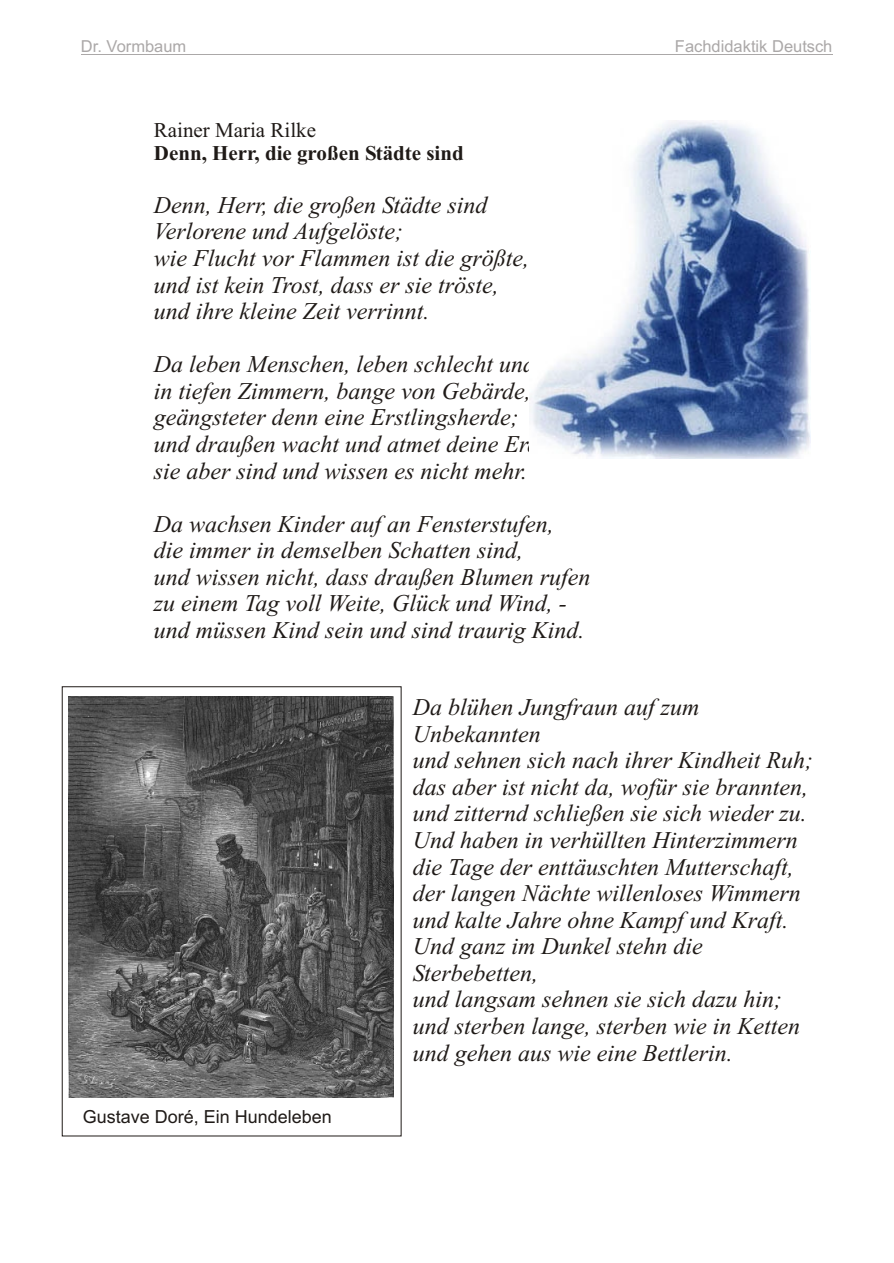
<style>
.page{position:relative;width:894px;height:1263px;background:#fff}
.page>*{position:absolute;margin:0;border:0;box-sizing:border-box;transform-origin:0 0}
.t1{font:italic 24px/26.5px "Times New Roman";color:#1f1a17}
.t2{font:700 21px "Times New Roman";color:#1f1a17}
.t3{font:21px "Times New Roman";color:#1f1a17}
.t4{font:18px "Arial";color:#1f1a17}
.t5{font:16.5px "Arial";color:#aba8a8}
</style>
<div class="page">
<img style="left:529px;top:121px;width:282px;height:337px">
<hr style="left:81px;top:54px;width:751px;height:1px;background:#aba8a8">
<img style="left:68px;top:697px;width:325px;height:401px">
<p class="t5" style="left:81px;top:40px;width:107px">Dr. Vormbaum</p>
<p class="t5" style="left:675px;top:40px;width:159px">Fachdidaktik Deutsch</p>
<p class="t3" style="left:154px;top:122px;width:164px">Rainer Maria Rilke</p>
<p class="t2" style="left:154px;top:146px;width:311px">Denn, Herr, die großen Städte sind</p>
<p class="t1" style="left:154px;top:194px;width:391px">Denn, Herr, die großen Städte sind Verlorene und Aufgelöste;<br>wie Flucht vor Flammen ist die größte, - und ist kein Trost, dass er sie tröste,<br>und ihre kleine Zeit verrinnt.</p>
<p class="t1" style="left:154px;top:353px;width:460px">Da leben Menschen, leben schlecht und schwer, in tiefen Zimmern, bange von Gebärde, geängsteter denn eine Erstlingsherde;<br>und draußen wacht und atmet deine Erde,<br>sie aber sind und wissen es nicht mehr.</p>
<p class="t1" style="left:154px;top:513px;width:438px">Da wachsen Kinder auf an Fensterstufen,<br>die immer in demselben Schatten sind,<br>und wissen nicht, dass draußen Blumen rufen zu einem Tag voll Weite, Glück und Wind, - und müssen Kind sein und sind traurig Kind.</p>
<p class="t4" style="left:83px;top:1110px;width:250px">Gustave Doré, Ein Hundeleben</p>
<p class="t1" style="left:413px;top:696px;width:402px">Da blühen Jungfraun auf zum Unbekannten<br>und sehnen sich nach ihrer Kindheit Ruh; das aber ist nicht da, wofür sie brannten, und zitternd schließen sie sich wieder zu.<br>Und haben in verhüllten Hinterzimmern die Tage der enttäuschten Mutterschaft, der langen Nächte willenloses Wimmern und kalte Jahre ohne Kampf und Kraft.<br>Und ganz im Dunkel stehn die Sterbebetten,<br>und langsam sehnen sie sich dazu hin; und sterben lange, sterben wie in Ketten und gehen aus wie eine Bettlerin.</p>
</div>
